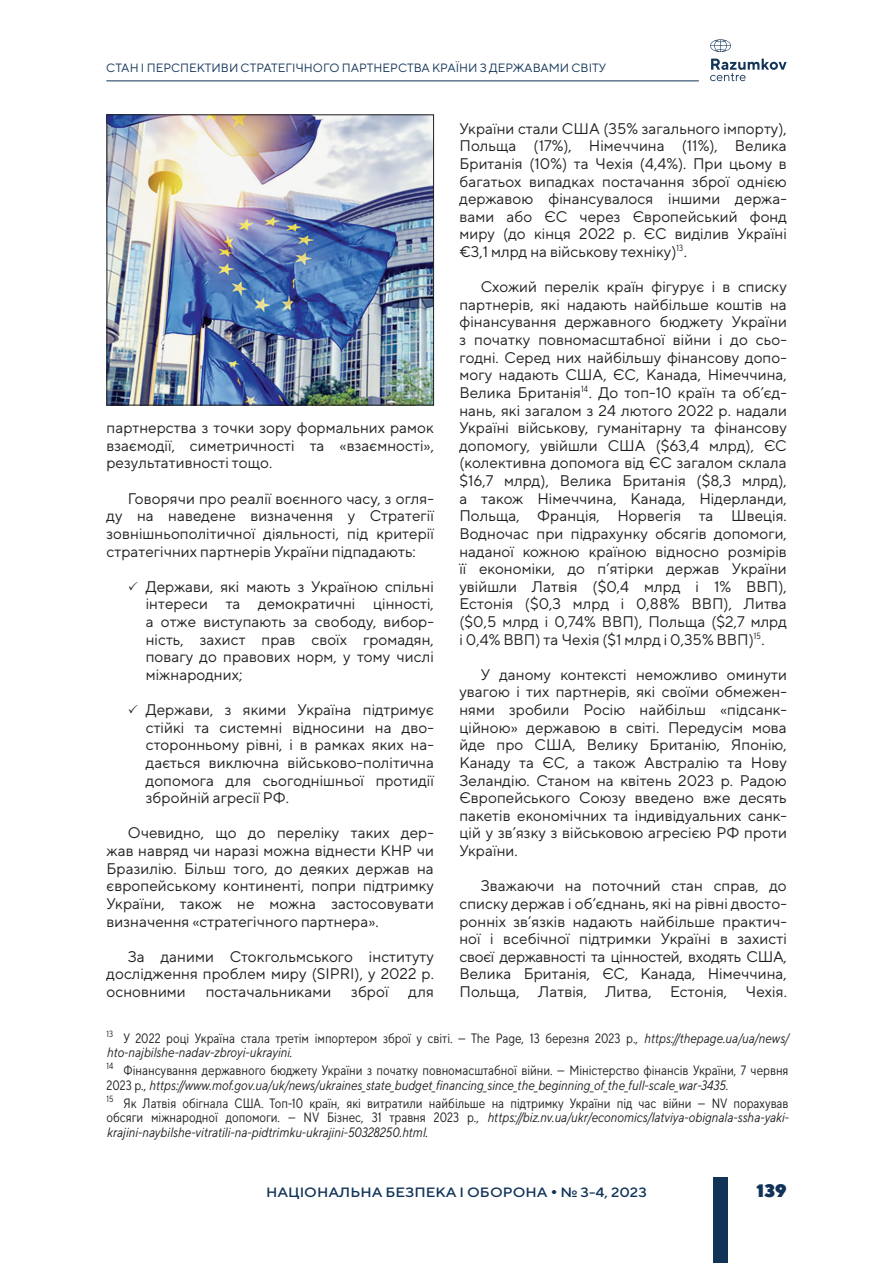
<style>
.page{position:relative;width:893px;height:1263px;background:#fff}
.page>*{position:absolute;margin:0;border:0;box-sizing:border-box;transform-origin:0 0}
.t1{font:900 18px "TT Norms";color:#113358}
.t2{font:15.3px/17.5px "TT Norms";color:#231f20;text-align:justify}
.t3{font:13.5px/14.2px "TT Norms Std Cond";color:#231f20}
.t4{font:italic 13.5px/14.2px "TT Norms Std Cond";color:#231f20}
.t5{font:500 13.5px "TT Norms";color:#113358;scale:1.1 1}
.t6{font:12px "TT Norms";color:#113358}
.s1{font-style:italic}
.s2{font-style:normal}
</style>
<div class="page">
<hr style="left:106px;top:80px;width:593px;height:1px;background:#113358">
<div style="left:713px;top:1177px;width:14px;height:86px;background:#113358"></div>
<svg style="left:710px;top:59px;width:77px;height:22px"></svg>
<svg style="left:710px;top:39px;width:21px;height:13px"></svg>
<img style="left:109px;top:116px;width:323px;height:287px">
<div style="left:107px;top:114px;width:327px;height:291px;border:1px solid #231f20"></div>
<p class="t6" style="left:106px;top:60px;width:501px">СТАН І ПЕРСПЕКТИВИ СТРАТЕГІЧНОГО ПАРТНЕРСТВА КРАЇНИ З ДЕРЖАВАМИ СВІТУ</p>
<p class="t2" style="left:459px;top:119px;width:329px">України стали США (35% загального імпорту), Польща (17%), Німеччина (11%), Велика Британія (10%) та Чехія (4,4%). При цьому в багатьох випадках постачання зброї однією державою фінансувалося іншими держа&shy;вами або ЄС через Європейський фонд миру (до кінця 2022 р. ЄС виділив Україні €3,1 млрд на військову техніку)<sup>13</sup>.</p>
<p class="t2" style="left:459px;top:278px;width:329px;text-indent:21px">Схожий перелік країн фігурує і в списку партнерів, які надають найбільше коштів на фінансування державного бюджету України з початку повномасштабної війни і до сьо&shy;годні. Серед них найбільшу фінансову допо&shy;могу надають США, ЄС, Канада, Німеччина, Велика Британія<sup>14</sup>. До топ-10 країн та об’єд&shy;нань, які загалом з 24 лютого 2022 р. надали Україні військову, гуманітарну та фінансову допомогу, увійшли США ($63,4 млрд), ЄС (колективна допомога від ЄС загалом склала $16,7 млрд), Велика Британія ($8,3 млрд), а також Німеччина, Канада, Нідерланди, Польща, Франція, Норвегія та Швеція.<br>Водночас при підрахунку обсягів допомоги, наданої кожною країною відносно розмірів її економіки, до п’ятірки держав України увійшли Латвія ($0,4 млрд і 1% ВВП), Естонія ($0,3 млрд і 0,88% ВВП), Литва ($0,5 млрд і 0,74% ВВП), Польща ($2,7 млрд і 0,4% ВВП) та Чехія ($1 млрд і 0,35% ВВП)<sup>15</sup>.</p>
<p class="t2" style="left:459px;top:665px;width:329px;text-indent:21px">У даному контексті неможливо оминути увагою і тих партнерів, які своїми обмежен&shy;нями зробили Росію найбільш «підсанк&shy;ційною» державою в світі. Передусім мова йде про США, Велику Британію, Японію, Канаду та ЄС, а також Австралію та Нову Зеландію. Станом на квітень 2023 р. Радою Європейського Союзу введено вже десять пакетів економічних та індивідуальних санк&shy;цій у зв’язку з військовою агресією РФ проти України.</p>
<p class="t2" style="left:459px;top:877px;width:329px;text-indent:21px">Зважаючи на поточний стан справ, до списку держав і об’єднань, які на рівні двосто&shy;ронніх зв’язків надають найбільше практич&shy;ної і всебічної підтримки Україні в захисті своєї державності та цінностей, входять США, Велика Британія, ЄС, Канада, Німеччина, Польща, Латвія, Литва, Естонія, Чехія.</p>
<p class="t3" style="left:107px;top:1031px;width:683px"><sup>13</sup> У 2022 році Україна стала третім імпортером зброї у світі. — The Page, 13 березня 2023 р., <span class="s1">https://thepage.ua/ua/news/ hto-najbilshe-nadav-zbroyi-ukrayini</span>.</p>
<p class="t4" style="left:107px;top:1063px;width:683px"><sup>14</sup> <span class="s2">Фінансування державного бюджету України з початку повномасштабної війни. — Міністерство фінансів України, 7 червня<br>2023 р.,</span> https://www.mof.gov.ua/uk/news/ukraines_state_budget_financing_since_the_beginning_of_the_full-scale_war-3435.</p>
<p class="t3" style="left:107px;top:1096px;width:684px;text-align:justify"><sup>15</sup> Як Латвія обігнала США. Топ-10 країн, які витратили найбільше на підтримку України під час війни — NV порахував обсяги міжнародної допомоги. — NV Бізнес, 31 травня 2023 р., <span class="s1">https://biz.nv.ua/ukr/economics/latviya-obignala-ssha-yaki&shy;krajini-naybilshe-vitratili-na-pidtrimku-ukrajini-50328250.html.</span></p>
<p class="t2" style="left:106px;top:419px;width:329px">партнерства з точки зору формальних рамок взаємодії, симетричності та «взаємності», результативності тощо.</p>
<p class="t2" style="left:106px;top:489px;width:329px;text-indent:21px">Говорячи про реалії воєнного часу, з огля&shy;ду на наведене визначення у Стратегії зовнішньополітичної діяльності, під критерії стратегічних партнерів України підпадають:</p>
<p class="t2" style="left:146px;top:577px;width:290px">Держави, які мають з Україною спільні інтереси та демократичні цінності, а отже виступають за свободу, вибор&shy;ність, захист прав своїх громадян, повагу до правових норм, у тому числі міжнародних;</p>
<p class="t2" style="left:146px;top:700px;width:290px">Держави, з якими Україна підтримує стійкі та системні відносини на дво&shy;сторонньому рівні, і в рамках яких на&shy;дається виключна військово-політична допомога для сьогоднішньої протидії збройній агресії РФ.</p>
<p class="t2" style="left:107px;top:824px;width:329px;text-indent:21px">Очевидно, що до переліку таких дер&shy;жав навряд чи наразі можна віднести КНР чи Бразилію. Більш того, до деяких держав на європейському континенті, попри підтримку України, також не можна застосовувати визначення «стратегічного партнера».</p>
<p class="t2" style="left:107px;top:947px;width:329px;text-indent:21px">За даними Стокгольмського інституту дослідження проблем миру (SIPRI), у 2022 р. основними</p>
<p class="t2" style="left:206px;top:982px;width:127px">постачальниками</p>
<p class="t2" style="left:351px;top:982px;width:39px">зброї</p>
<p class="t2" style="left:409px;top:982px;width:27px">для</p>
<p class="t5" style="left:266px;top:1184px;width:348px">НАЦІОНАЛЬНА БЕЗПЕКА І ОБОРОНА • № 3-4, 2023</p>
<p class="t1" style="left:756px;top:1179px;width:32px">139</p>
</div>
